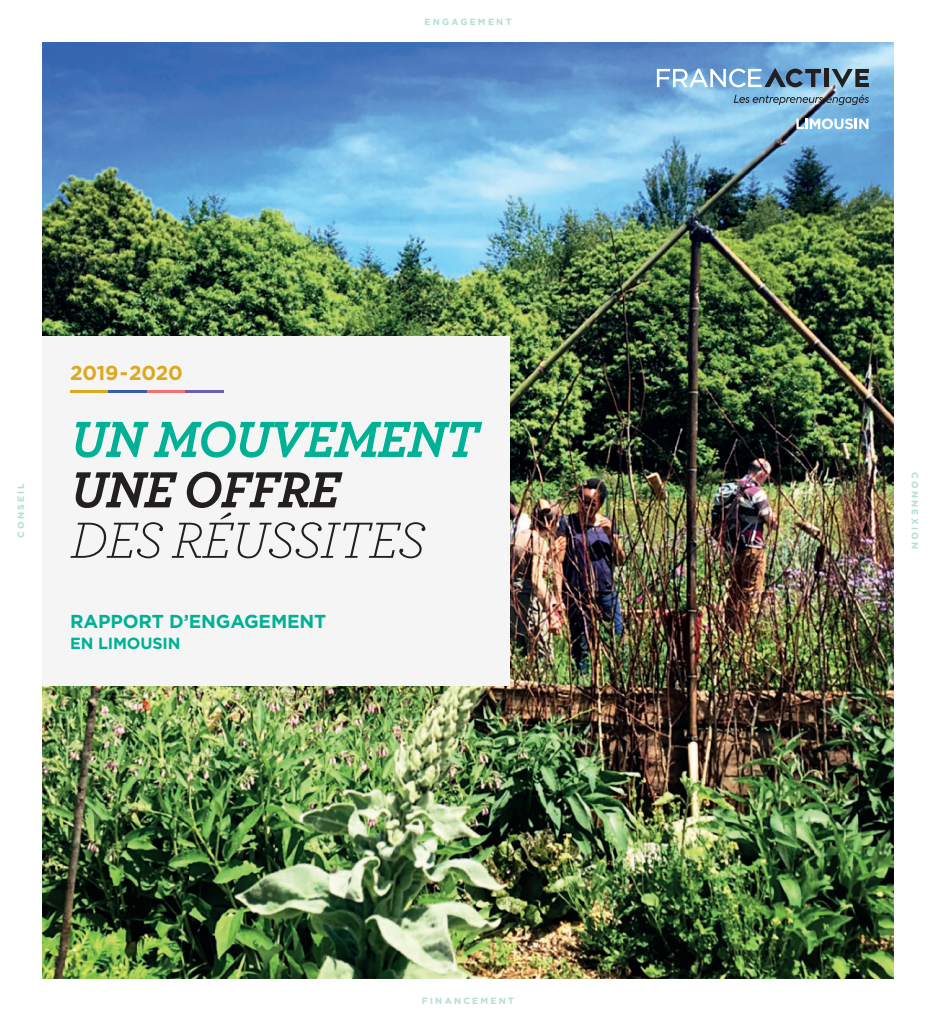
<style>
.page{position:relative;width:936px;height:1021px;background:#fff}
.page>*{position:absolute;margin:0;border:0;box-sizing:border-box;transform-origin:0 0}
.t1{font:italic 300 53.25px "Archer";letter-spacing:-.02em;color:#231f20}
.t2{font:italic 700 53.25px "Archer";letter-spacing:-.02em;color:#00b195}
.t3{font:italic 700 53.25px "Archer";letter-spacing:-.02em;color:#231f20}
.t4{font:700 20.1px "Gotham";color:#dba91e}
.t5{font:700 18.75px "Gotham";letter-spacing:-.01em;color:#00b195}
.t6{font:700 16.05px "Gotham";letter-spacing:-.01em;color:#00b195}
.t7{font:700 9px "Gotham";letter-spacing:.25em;color:#b2ded4}
</style>
<div class="page">
<img style="left:42px;top:42px;width:852px;height:937px">
<hr style="left:70px;top:390px;width:39px;height:3px;background:#dba91e">
<hr style="left:109px;top:390px;width:38px;height:3px;background:#385caa">
<hr style="left:147px;top:390px;width:38px;height:3px;background:#f26f72">
<hr style="left:185px;top:390px;width:39px;height:3px;background:#6e5fa9">
<hr style="left:824px;top:69px;width:4px;height:18px;background:#231f20">
<svg style="left:831px;top:69px;width:37px;height:19px"></svg>
<svg style="left:733px;top:95px;width:135px;height:10px"></svg>
<svg style="left:656px;top:68px;width:165px;height:19px"></svg>
<svg style="left:796px;top:118px;width:72px;height:11px"></svg>
<h2 class="t4" style="left:70px;top:359px;width:114px">2019 - 2020</h2>
<p class="t7" style="left:424px;top:16px;width:89px">ENGAGEMENT</p>
<h1 class="t2" style="left:70px;top:397px;width:409px">UN MOUVEMENT</h1>
<h1 class="t3" style="left:70px;top:447px;width:271px">UNE OFFRE</h1>
<h1 class="t1" style="left:70px;top:504px;width:356px">DES RÉUSSITES</h1>
<p class="t7" style="left:15px;top:538px;width:57px;rotate:-90deg">CONSEIL</p>
<p class="t7" style="left:920px;top:472px;width:78px;rotate:90deg">CONNEXION</p>
<h3 class="t5" style="left:70px;top:608px;width:257px">RAPPORT D’ENGAGEMENT</h3>
<h3 class="t6" style="left:70px;top:633px;width:112px">EN LIMOUSIN</h3>
<p class="t7" style="left:422px;top:994px;width:94px">FINANCEMENT</p>
</div>
